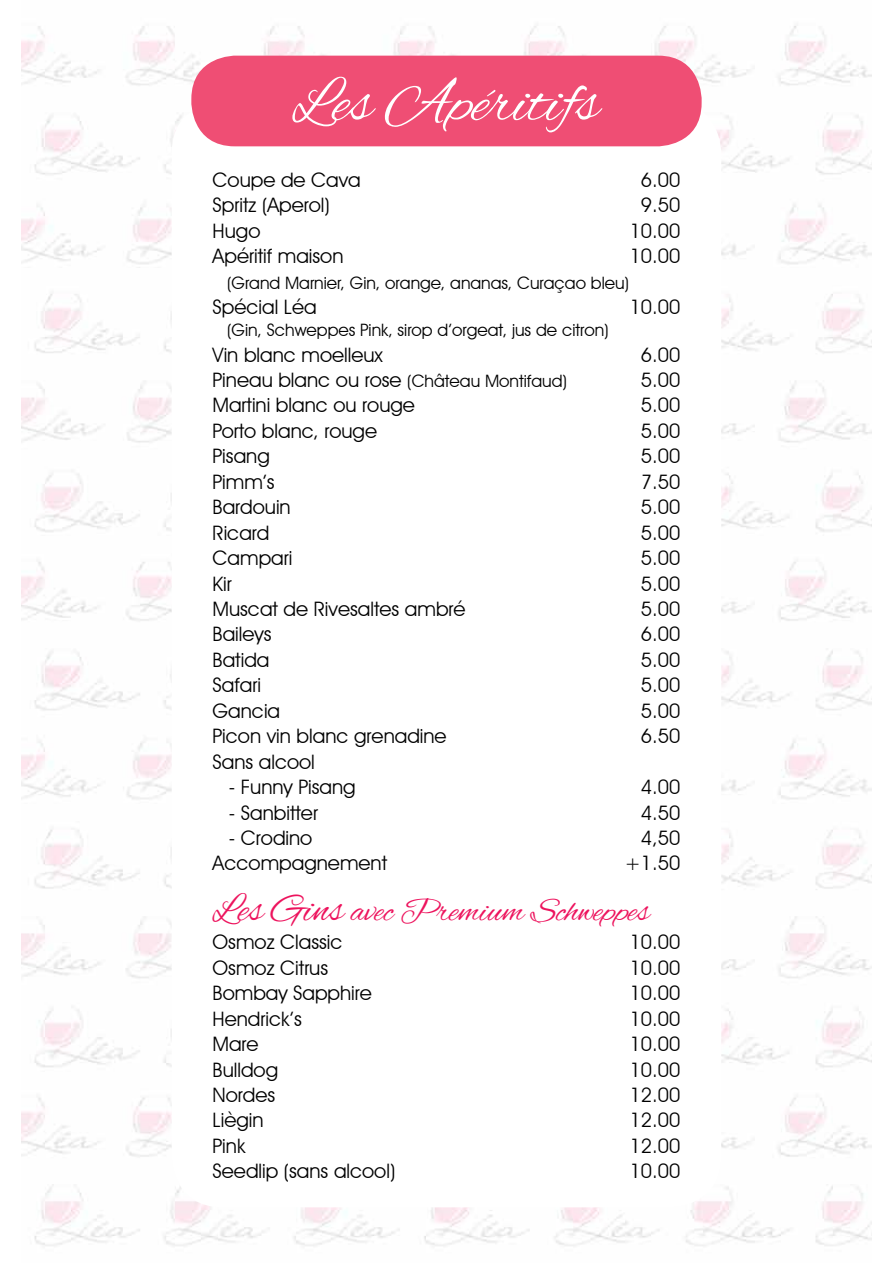
<style>
.page{position:relative;width:893px;height:1263px;background:#fff}
.page>*{position:absolute;margin:0;border:0;box-sizing:border-box;transform-origin:0 0}
.t1{font:63px "Alex Brush";color:#fff}
.t2{font:34.2px "Alex Brush";color:#ed135d}
.t3{font:19.95px "Avant Garde IT Cby BT";color:#000}
.t4{font:17.1px "Avant Garde IT Cby BT";color:#000}
.s1{font-size:19.95px}
.s2{font-size:39.9px}
</style>
<div class="page">
<img style="left:21px;top:26px;width:851px;height:1220px">
<div style="left:172px;top:102px;width:549px;height:1105px;background:#fff;border-radius:51px"></div>
<div style="left:191px;top:56px;width:511px;height:90px;background:#ef4e74;border-radius:44px"></div>
<h1 class="t1" style="left:292px;top:67px;width:308px">Les Apéritifs</h1>
<p class="t3" style="left:213px;top:168px;width:150px">Coupe de Cava</p>
<p class="t3" style="left:641px;top:168px;width:41px">6.00</p>
<p class="t3" style="left:213px;top:193px;width:119px">Spritz (Aperol)</p>
<p class="t3" style="left:641px;top:193px;width:41px">9.50</p>
<p class="t3" style="left:213px;top:219px;width:49px">Hugo</p>
<p class="t3" style="left:630px;top:219px;width:52px">10.00</p>
<p class="t3" style="left:213px;top:244px;width:132px">Apéritif maison</p>
<p class="t3" style="left:630px;top:244px;width:52px">10.00</p>
<p class="t4" style="left:227px;top:272px;width:404px">(Grand Marnier, Gin, orange, ananas, Curaçao bleu)</p>
<p class="t3" style="left:213px;top:295px;width:106px">Spécial Léa</p>
<p class="t3" style="left:630px;top:295px;width:52px">10.00</p>
<p class="t4" style="left:227px;top:320px;width:383px">(Gin, Schweppes Pink, sirop d’orgeat, jus de citron)</p>
<p class="t3" style="left:213px;top:342px;width:172px">Vin blanc moelleux</p>
<p class="t3" style="left:641px;top:342px;width:41px">6.00</p>
<p class="t4" style="left:213px;top:371px;width:356px"><span class="s1">Pineau blanc ou rose</span> (Château Montifaud)</p>
<p class="t3" style="left:641px;top:368px;width:41px">5.00</p>
<p class="t3" style="left:213px;top:393px;width:204px">Martini blanc ou rouge</p>
<p class="t3" style="left:641px;top:393px;width:41px">5.00</p>
<p class="t3" style="left:213px;top:419px;width:166px">Porto blanc, rouge</p>
<p class="t3" style="left:641px;top:419px;width:41px">5.00</p>
<p class="t3" style="left:213px;top:444px;width:59px">Pisang</p>
<p class="t3" style="left:641px;top:444px;width:41px">5.00</p>
<p class="t3" style="left:213px;top:470px;width:64px">Pimm’s</p>
<p class="t3" style="left:641px;top:470px;width:41px">7.50</p>
<p class="t3" style="left:213px;top:495px;width:80px">Bardouin</p>
<p class="t3" style="left:641px;top:495px;width:41px">5.00</p>
<p class="t3" style="left:213px;top:520px;width:58px">Ricard</p>
<p class="t3" style="left:641px;top:520px;width:41px">5.00</p>
<p class="t3" style="left:213px;top:546px;width:81px">Campari</p>
<p class="t3" style="left:641px;top:546px;width:41px">5.00</p>
<p class="t3" style="left:213px;top:571px;width:21px">Kir</p>
<p class="t3" style="left:641px;top:571px;width:41px">5.00</p>
<p class="t3" style="left:213px;top:597px;width:254px">Muscat de Rivesaltes ambré</p>
<p class="t3" style="left:641px;top:597px;width:41px">5.00</p>
<p class="t3" style="left:213px;top:622px;width:60px">Baileys</p>
<p class="t3" style="left:641px;top:622px;width:41px">6.00</p>
<p class="t3" style="left:213px;top:648px;width:58px">Batida</p>
<p class="t3" style="left:641px;top:648px;width:41px">5.00</p>
<p class="t3" style="left:213px;top:673px;width:50px">Safari</p>
<p class="t3" style="left:641px;top:673px;width:41px">5.00</p>
<p class="t3" style="left:213px;top:699px;width:69px">Gancia</p>
<p class="t3" style="left:641px;top:699px;width:41px">5.00</p>
<p class="t3" style="left:213px;top:724px;width:236px">Picon vin blanc grenadine</p>
<p class="t3" style="left:641px;top:724px;width:41px">6.50</p>
<p class="t3" style="left:213px;top:749px;width:104px">Sans alcool</p>
<p class="t3" style="left:229px;top:775px;width:128px">- Funny Pisang</p>
<p class="t3" style="left:641px;top:775px;width:41px">4.00</p>
<p class="t3" style="left:229px;top:800px;width:91px">- Sanbitter</p>
<p class="t3" style="left:641px;top:800px;width:41px">4.50</p>
<p class="t3" style="left:229px;top:826px;width:85px">- Crodino</p>
<p class="t3" style="left:641px;top:826px;width:41px">4,50</p>
<p class="t3" style="left:213px;top:851px;width:176px">Accompagnement</p>
<p class="t3" style="left:624px;top:851px;width:57px">+1.50</p>
<h2 class="t2" style="left:213px;top:891px;width:438px"><span class="s2">Les Gins</span> avec Premium Schweppes</h2>
<p class="t3" style="left:213px;top:930px;width:132px">Osmoz Classic</p>
<p class="t3" style="left:630px;top:930px;width:52px">10.00</p>
<p class="t3" style="left:213px;top:955px;width:117px">Osmoz Citrus</p>
<p class="t3" style="left:630px;top:955px;width:52px">10.00</p>
<p class="t3" style="left:213px;top:981px;width:161px">Bombay Sapphire</p>
<p class="t3" style="left:630px;top:981px;width:52px">10.00</p>
<p class="t3" style="left:213px;top:1006px;width:91px">Hendrick’s</p>
<p class="t3" style="left:630px;top:1006px;width:52px">10.00</p>
<p class="t3" style="left:213px;top:1032px;width:48px">Mare</p>
<p class="t3" style="left:630px;top:1032px;width:52px">10.00</p>
<p class="t3" style="left:213px;top:1057px;width:67px">Bulldog</p>
<p class="t3" style="left:630px;top:1057px;width:52px">10.00</p>
<p class="t3" style="left:213px;top:1083px;width:64px">Nordes</p>
<p class="t3" style="left:630px;top:1083px;width:52px">12.00</p>
<p class="t3" style="left:213px;top:1108px;width:53px">Liègin</p>
<p class="t3" style="left:630px;top:1108px;width:52px">12.00</p>
<p class="t3" style="left:213px;top:1134px;width:34px">Pink</p>
<p class="t3" style="left:630px;top:1134px;width:52px">12.00</p>
<p class="t3" style="left:213px;top:1159px;width:184px">Seedlip (sans alcool)</p>
<p class="t3" style="left:630px;top:1159px;width:52px">10.00</p>
</div>
